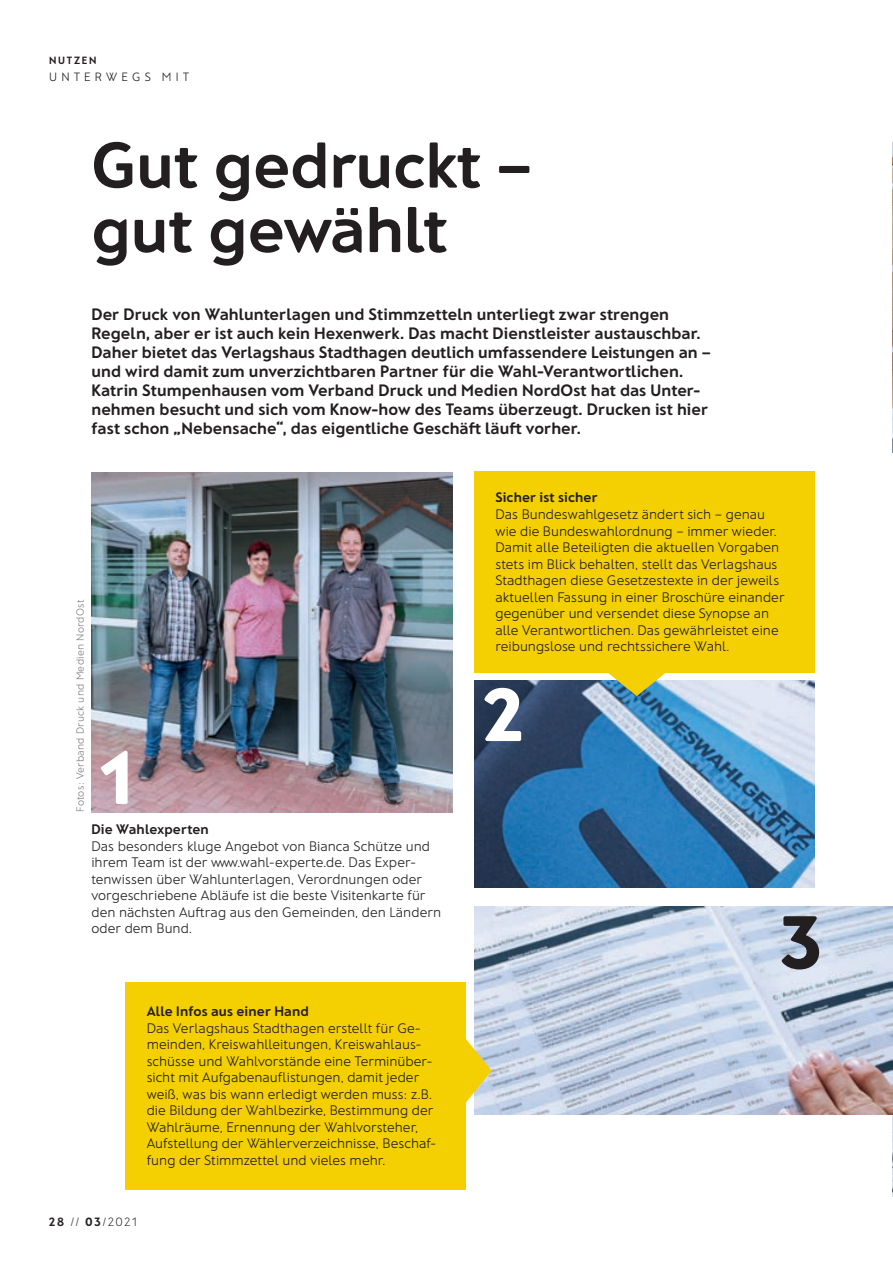
<style>
.page{position:relative;width:893px;height:1263px;background:#fff}
.page>*{position:absolute;margin:0;border:0;box-sizing:border-box;transform-origin:0 0}
.t1{font:800 75px "Franz Sans";color:#fff}
.t2{font:800 75px "Franz Sans";color:#231f20}
.t3{font:700 64.5px/64.5px "Franz Sans";color:#231f20}
.t4{font:700 16.5px/18.9px "Franz Sans";letter-spacing:.005em;color:#231f20}
.t5{font:300 13.8px/16.5px "Franz Sans";color:#231f20}
.t6{font:700 13.8px "Franz Sans";letter-spacing:.01em;color:#231f20}
.t7{font:300 12px "Franz Sans";letter-spacing:.36em;color:#231f20}
.t8{font:200 12px "Franz Sans";color:#231f20}
.t9{font:300 10.5px "Franz Sans";letter-spacing:.025em;color:#808285}
.t10{font:700 10.5px "Franz Sans";letter-spacing:.175em;color:#231f20}
.s1{font-weight:700}
</style>
<div class="page">
<img style="left:892px;top:142px;width:1px;height:311px">
<img style="left:892px;top:906px;width:1px;height:290px">
<img style="left:91px;top:472px;width:362px;height:340px">
<div style="left:474px;top:472px;width:340px;height:201px;background:#f4cf02"></div>
<div style="left:125px;top:982px;width:341px;height:208px;background:#f4cf02"></div>
<img style="left:474px;top:907px;width:419px;height:208px">
<img style="left:474px;top:680px;width:340px;height:208px">
<svg style="left:605px;top:673px;width:64px;height:23px"></svg>
<svg style="left:466px;top:1039px;width:26px;height:64px;background:#dfd378"></svg>
<p class="t10" style="left:49px;top:55px;width:49px">NUTZEN</p>
<p class="t7" style="left:49px;top:70px;width:141px">UNTERWEGS MIT</p>
<h2 class="t3" style="left:91px;top:134px;width:442px">Gut gedruckt – gut gewählt</h2>
<p class="t4" style="left:91px;top:305px;width:621px">Der Druck von Wahlunterlagen und Stimmzetteln unterliegt zwar strengen Regeln, aber er ist auch kein Hexenwerk. Das macht Dienstleister austauschbar.<br>Daher bietet das Verlagshaus Stadthagen deutlich umfassendere Leistungen an – und wird damit zum unverzichtbaren Partner für die Wahl-Verantwortlichen.<br>Katrin Stumpenhausen vom Verband Druck und Medien NordOst hat das Unter&shy;nehmen besucht und sich vom Know-how des Teams überzeugt. Drucken ist hier fast schon „Nebensache“, das eigentliche Geschäft läuft vorher.</p>
<p class="t9" style="left:74px;top:812px;width:213px;rotate:-90deg">Fotos: Verband Druck und Medien NordOst</p>
<h1 class="t1" style="left:100px;top:734px;width:34px">1</h1>
<p class="t6" style="left:91px;top:822px;width:119px">Die Wahlexperten</p>
<p class="t5" style="left:91px;top:838px;width:351px">Das besonders kluge Angebot von Bianca Schütze und ihrem Team ist der www.wahl-experte.de. Das Exper&shy;tenwissen über Wahlunterlagen, Verordnungen oder vorgeschriebene Abläufe ist die beste Visitenkarte für den nächsten Auftrag aus den Gemeinden, den Ländern oder dem Bund.</p>
<p class="t6" style="left:147px;top:1004px;width:164px">Alle Infos aus einer Hand</p>
<p class="t5" style="left:147px;top:1020px;width:291px">Das Verlagshaus Stadthagen erstellt für Ge&shy;meinden, Kreiswahlleitungen, Kreiswahlaus&shy;schüsse und Wahlvorstände eine Terminüber&shy;sicht mit Aufgabenauflistungen, damit jeder weiß, was bis wann erledigt werden muss: z.B. die Bildung der Wahlbezirke, Bestimmung der Wahlräume, Ernennung der Wahlvorsteher, Aufstellung der Wählerverzeichnisse, Beschaf&shy;fung der Stimmzettel und vieles mehr.</p>
<p class="t8" style="left:49px;top:1215px;width:89px"><span class="s1">28</span> // <span class="s1">03</span>/2021</p>
<p class="t6" style="left:495px;top:490px;width:104px">Sicher ist sicher</p>
<p class="t5" style="left:495px;top:506px;width:291px">Das Bundeswahlgesetz ändert sich – genau wie die Bundeswahlordnung – immer wieder.<br>Damit alle Beteiligten die aktuellen Vorgaben stets im Blick behalten, stellt das Verlagshaus Stadthagen diese Gesetzestexte in der jeweils aktuellen Fassung in einer Broschüre einander gegenüber und versendet diese Synopse an alle Verantwortlichen. Das gewährleistet eine reibungslose und rechtssichere Wahl.</p>
<h1 class="t1" style="left:483px;top:672px;width:43px">2</h1>
<h1 class="t2" style="left:780px;top:899px;width:43px">3</h1>
</div>
